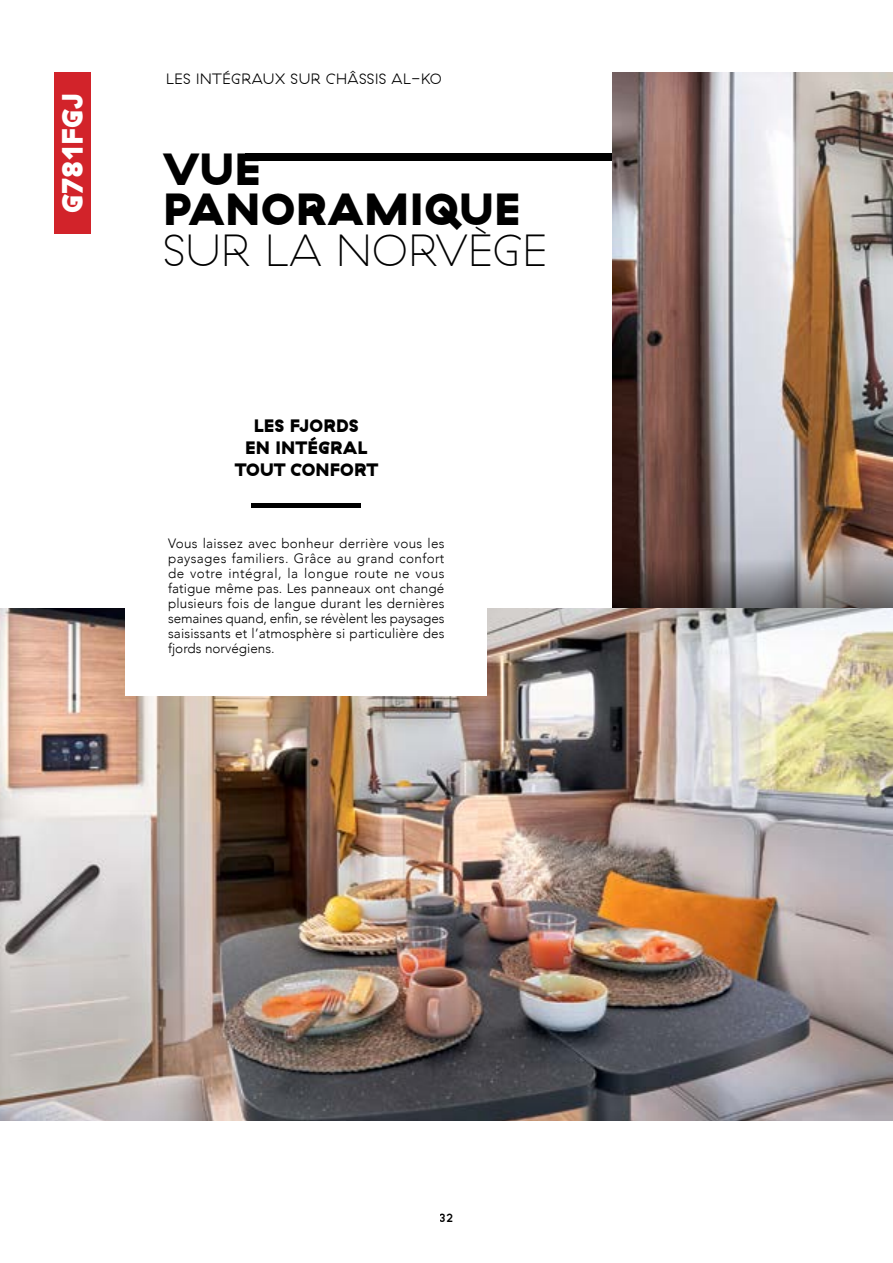
<style>
.page{position:relative;width:893px;height:1263px;background:#fff}
.page>*{position:absolute;margin:0;border:0;box-sizing:border-box;transform-origin:0 0}
.t1{font:900 45px/40.5px "GT Haptik";letter-spacing:.01em;color:#000}
.t2{font:100 45px "GT Haptik";letter-spacing:.01em;color:#000}
.t3{font:900 29.55px "GT Haptik";letter-spacing:.005em;color:#fff}
.t4{font:900 18px/21.6px "GT Haptik";letter-spacing:.01em;color:#000;text-align:center}
.t5{font:300 15px "GT Haptik";letter-spacing:.04em;color:#000}
.t6{font:300 13.5px/15px "Avenir";letter-spacing:.01em;color:#000;text-align:justify}
.t7{font:500 12px "GT Haptik";color:#000}
</style>
<div class="page">
<img style="left:612px;top:72px;width:281px;height:381px">
<img style="left:0;top:608px;width:893px;height:512px">
<img style="left:612px;top:453px;width:281px;height:155px">
<div style="left:126px;top:395px;width:361px;height:301px;background:#fff"></div>
<div style="left:251px;top:503px;width:110px;height:5px;background:#000"></div>
<div style="left:246px;top:153px;width:366px;height:8px;background:#000"></div>
<div style="left:54px;top:72px;width:37px;height:162px;background:#d2232a"></div>
<h2 class="t3" style="left:54px;top:213px;width:121px;rotate:-90deg">G781FGJ</h2>
<p class="t5" style="left:166px;top:70px;width:277px">LES INTÉGRAUX SUR CHÂSSIS AL-KO</p>
<h1 class="t1" style="left:163px;top:148px;width:359px">VUE<br>PANORAMIQUE</h1>
<h1 class="t2" style="left:163px;top:226px;width:385px">SUR LA NORVÈGE</h1>
<h3 class="t4" style="left:235px;top:415px;width:145px">LES FJORDS<br>EN INTÉGRAL<br>TOUT CONFORT</h3>
<p class="t6" style="left:168px;top:536px;width:278px">Vous laissez avec bonheur derrière vous les paysages familiers. Grâce au grand confort de votre intégral, la longue route ne vous fatigue même pas. Les panneaux ont changé plusieurs fois de langue durant les dernières semaines quand, enfin, se révèlent les paysages saisissants et l’atmosphère si particulière des fjords norvégiens.</p>
<p class="t7" style="left:440px;top:1210px;width:15px">32</p>
</div>
